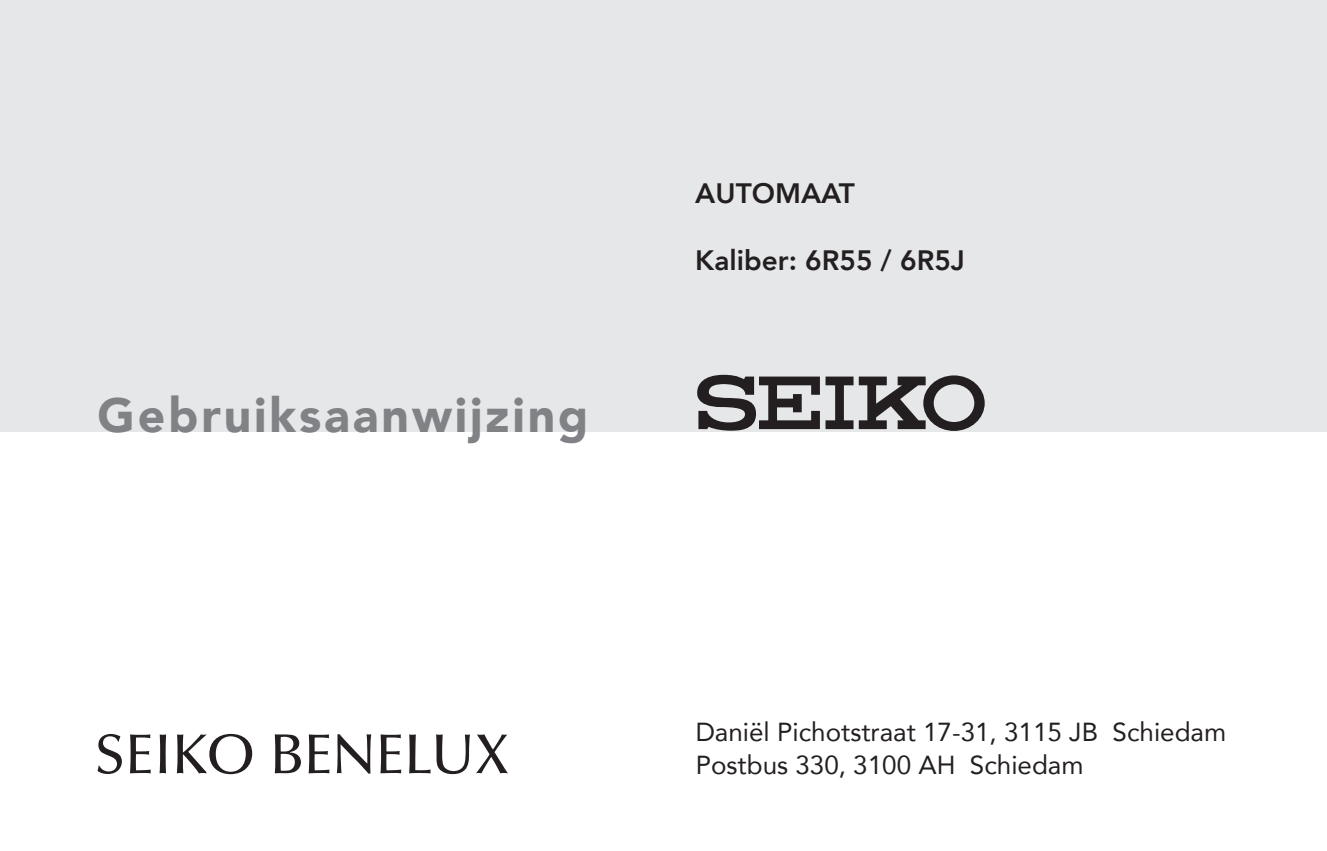
<style>
.page{position:relative;width:1327px;height:851px;background:#fff}
.page>*{position:absolute;margin:0;border:0;box-sizing:border-box;transform-origin:0 0}
.heading_1{font:900 48px "Avenir";letter-spacing:.06em;color:#808285}
.Box_kop{font:800 28px "Avenir";color:#231f20}
.Body{font:26px "Avenir";color:#231f20}
</style>
<div class="page">
<div style="left:0;top:0;width:1327px;height:431px;background:#e6e7e9"></div>
<svg style="left:859px;top:375px;width:125px;height:56px"></svg>
<svg style="left:697px;top:375px;width:156px;height:56px"></svg>
<svg style="left:98px;top:734px;width:24px;height:39px"></svg>
<svg style="left:130px;top:734px;width:21px;height:39px"></svg>
<svg style="left:160px;top:734px;width:6px;height:39px"></svg>
<svg style="left:177px;top:733px;width:75px;height:41px"></svg>
<svg style="left:275px;top:734px;width:26px;height:39px"></svg>
<svg style="left:309px;top:734px;width:20px;height:39px"></svg>
<svg style="left:337px;top:734px;width:34px;height:39px"></svg>
<svg style="left:380px;top:734px;width:21px;height:39px"></svg>
<svg style="left:409px;top:734px;width:61px;height:40px"></svg>
<svg style="left:476px;top:734px;width:32px;height:39px"></svg>
<p class="heading_1" style="left:98px;top:373px;width:492px">Gebruiksaanwijzing</p>
<p class="Box_kop" style="left:695px;top:171px;width:161px">AUTOMAAT</p>
<p class="Box_kop" style="left:695px;top:238px;width:271px">Kaliber: 6R55 / 6R5J</p>
<p class="Body" style="left:695px;top:710px;width:532px">Daniël Pichotstraat 17-31, 3115 JB Schiedam</p>
<p class="Body" style="left:695px;top:744px;width:389px">Postbus 330, 3100 AH Schiedam</p>
</div>
